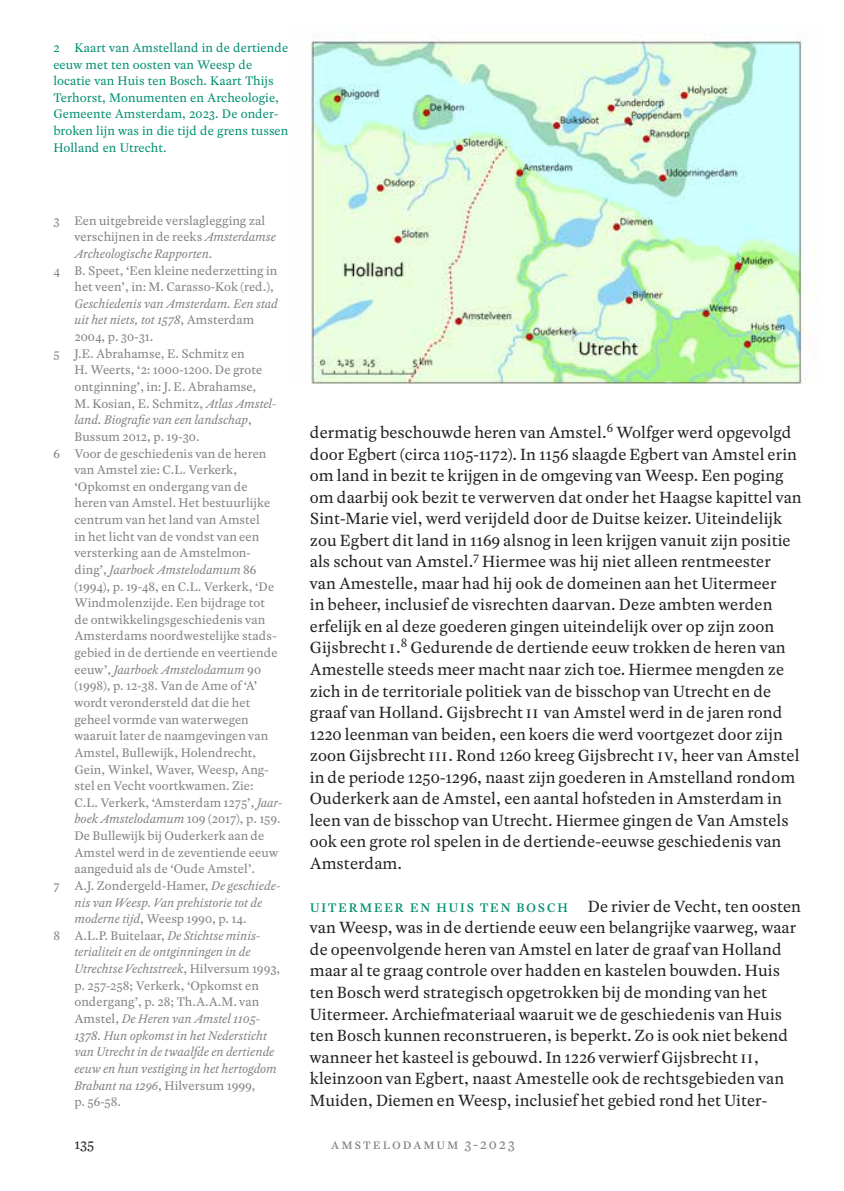
<style>
.page{position:relative;width:844px;height:1191px;background:#fff}
.page>*{position:absolute;margin:0;border:0;box-sizing:border-box;transform-origin:0 0}
.Standaard{font:17.15px/21.5px "Rosart";color:#231f20}
.t1{font:14.88px "Rosart";letter-spacing:.125em;color:#808285}
.t2{font:14.88px "Rosart";color:#231f20}
.t3{font:13.12px/16.6px "Rosart";color:#808285}
.t4{font:italic 13.12px/16.6px "Rosart";color:#808285}
.t5{font:13.12px/16.6px "Rosart";color:#008f71}
.s1{font-style:italic}
.s2{font-style:normal}
.s3{color:#008f71}
</style>
<div class="page">
<img style="left:311px;top:34px;width:505px;height:350px">
<p class="t5" style="left:53px;top:39px;width:236px">2 Kaart van Amstelland in de dertiende eeuw met ten oosten van Weesp de locatie van Huis ten Bosch. Kaart Thijs Terhorst, Monumenten en Archeologie, Gemeente Amsterdam, 2023. De onder&shy;broken lijn was in die tijd de grens tussen Holland en Utrecht.</p>
<p class="t3" style="left:74px;top:212px;width:203px;text-indent:-21px">3 Een uitgebreide verslaglegging zal verschijnen in de reeks <span class="s1">Amsterdamse<br>Archeologische Rapporten</span>.</p>
<p class="t3" style="left:74px;top:262px;width:205px;text-indent:-21px">4 B. Speet, ‘Een kleine nederzetting in het veen’, in: M. Carasso-Kok (red.),<br><span class="s1">Geschiedenis van Amsterdam. Een stad uit het niets, tot 1578</span>, Amsterdam<br>2004, p. 30-31.</p>
<p class="t3" style="left:74px;top:345px;width:203px;text-indent:-21px">5 J.E. Abrahamse, E. Schmitz en<br>H. Weerts, ‘2: 1000-1200. De grote ontginning’, in: J. E. Abrahamse,<br>M. Kosian, E. Schmitz, <span class="s1">Atlas Amstel&shy;land. Biografie van een landschap</span>,<br>Bussum 2012, p. 19-30.</p>
<p class="t3" style="left:74px;top:444px;width:209px;text-indent:-21px">6 Voor de geschiedenis van de heren van Amstel zie: C.L. Verkerk, ‘Opkomst en ondergang van de heren van Amstel. Het bestuurlijke centrum van het land van Amstel<br>in het licht van de vondst van een versterking aan de Amstelmon&shy;ding’, <span class="s1">Jaarboek Amstelodamum</span> 86 (1994), p. 19-48, en C.L. Verkerk, ‘De Windmolenzijde. Een bijdrage tot<br>de ontwikkelingsgeschiedenis van Amsterdams noordwestelijke stads&shy;gebied in de dertiende en veertiende eeuw’, <span class="s1">Jaarboek Amstelodamum</span> 90 (1998), p. 12-38. Van de Ame of ‘A’ wordt verondersteld dat die het geheel vormde van waterwegen waaruit later de naamgevingen van Amstel, Bullewijk, Holendrecht, Gein, Winkel, Waver, Weesp, Ang&shy;stel en Vecht voortkwamen. Zie:<br>C.L. Verkerk, ‘Amsterdam 1275’, <span class="s1">Jaar&shy;boek Amstelodamum</span> 109 (2017), p. 159.<br>De Bullewijk bij Ouderkerk aan de Amstel werd in de zeventiende eeuw aangeduid als de ‘Oude Amstel’.</p>
<p class="t4" style="left:74px;top:877px;width:207px;text-indent:-21px"><span class="s2">7 A.J. Zondergeld-Hamer,</span> De geschiede&shy;nis van Weesp. Van prehistorie tot de moderne tijd<span class="s2">, Weesp 1990, p. 14.</span></p>
<p class="t4" style="left:74px;top:927px;width:207px;text-indent:-21px"><span class="s2">8 A.L.P. Buitelaar,</span> De Stichtse minis&shy;terialiteit en de ontginningen in de Utrechtse Vechtstreek<span class="s2">, Hilversum 1993, p. 257-258; Verkerk, ‘Opkomst en ondergang’, p. 28; Th.A.A.M. van Amstel,</span> De Heren van Amstel 1105- 1378. Hun opkomst in het Nedersticht van Utrecht in de twaalfde en dertiende eeuw en hun vestiging in het hertogdom Brabant na 1296<span class="s2">, Hilversum 1999,<br>p. 56-58.</span></p>
<p class="Standaard" style="left:310px;top:421px;width:493px">dermatig beschouwde heren van Amstel.<sup>6</sup> Wolfger werd opgevolgd door Egbert (circa 1105-1172). In 1156 slaagde Egbert van Amstel erin om land in bezit te krijgen in de omgeving van Weesp. Een poging om daarbij ook bezit te verwerven dat onder het Haagse kapittel van Sint-Marie viel, werd verijdeld door de Duitse keizer. Uiteindelijk zou Egbert dit land in 1169 alsnog in leen krijgen vanuit zijn positie als schout van Amstel.<sup>7</sup> Hiermee was hij niet alleen rentmeester<br>van Amestelle, maar had hij ook de domeinen aan het Uitermeer<br>in beheer, inclusief de visrechten daarvan. Deze ambten werden erfelijk en al deze goederen gingen uiteindelijk over op zijn zoon Gijsbrecht i.<sup>8</sup> Gedurende de dertiende eeuw trokken de heren van Amestelle steeds meer macht naar zich toe. Hiermee mengden ze zich in de territoriale politiek van de bisschop van Utrecht en de graaf van Holland. Gijsbrecht ii van Amstel werd in de jaren rond 1220 leenman van beiden, een koers die werd voortgezet door zijn zoon Gijsbrecht iii. Rond 1260 kreeg Gijsbrecht iv, heer van Amstel in de periode 1250-1296, naast zijn goederen in Amstelland rondom Ouderkerk aan de Amstel, een aantal hofsteden in Amsterdam in leen van de bisschop van Utrecht. Hiermee gingen de Van Amstels ook een grote rol spelen in de dertiende-eeuwse geschiedenis van Amsterdam.</p>
<p class="Standaard" style="left:310px;top:895px;width:492px"><span class="s3">uitermeer en huis ten bosch</span> De rivier de Vecht, ten oosten van Weesp, was in de dertiende eeuw een belangrijke vaarweg, waar de opeenvolgende heren van Amstel en later de graaf van Holland maar al te graag controle over hadden en kastelen bouwden. Huis ten Bosch werd strategisch opgetrokken bij de monding van het Uitermeer. Archiefmateriaal waaruit we de geschiedenis van Huis ten Bosch kunnen reconstrueren, is beperkt. Zo is ook niet bekend wanneer het kasteel is gebouwd. In 1226 verwierf Gijsbrecht ii, kleinzoon van Egbert, naast Amestelle ook de rechtsgebieden van Muiden, Diemen en Weesp, inclusief het gebied rond het Uiter-</p>
<p class="t2" style="left:74px;top:1133px;width:21px">135</p>
<p class="t1" style="left:331px;top:1133px;width:185px">amstelodamum 3-2023</p>
</div>
